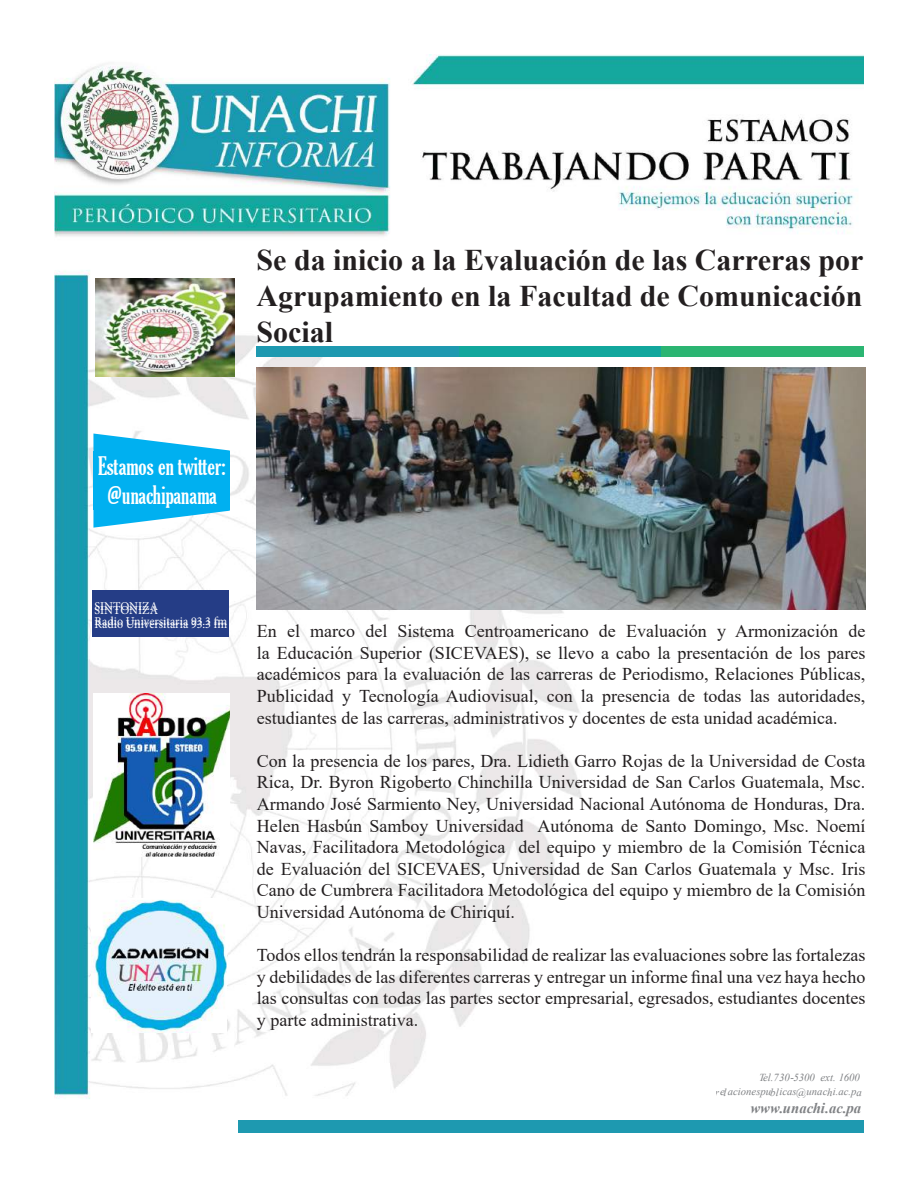
<style>
.page{position:relative;width:918px;height:1188px;background:#fff}
.page>*{position:absolute;margin:0;border:0;box-sizing:border-box;transform-origin:0 0}
.t1{font:700 30px/36px "Times New Roman";color:#231f20;text-align:justify}
.t2{font:extra-condensed 24.45px/29px "Gloucester";letter-spacing:.005em;color:#fff;text-align:center}
.t3{font:18px/21.6px "Times New Roman";color:#231f20;text-align:justify}
.t4{font:italic 700 14.7px "Times New Roman";color:#808285}
.t5{font:12px/14.4px "Minion Pro";color:#fff}
.t6{font:italic 10.8px "Times New Roman";color:#808285}
.t7{font:italic 10.65px "Times New Roman";color:#808285}
.s1{font-size:10.65px}
.s2{font-size:10.8px}
.s3{font-size:14.85px}
</style>
<div class="page">
<img style="left:54px;top:54px;width:810px;height:1045px">
<div style="left:239px;top:1121px;width:625px;height:12px;background:#1e99b0"></div>
<svg style="left:93px;top:434px;width:137px;height:94px"></svg>
<div style="left:93px;top:451px;width:137px;height:59px;background:#00b0f0"></div>
<div style="left:93px;top:590px;width:136px;height:47px;background:#253d86"></div>
<img style="left:94px;top:694px;width:136px;height:163px">
<img style="left:92px;top:898px;width:134px;height:135px">
<img style="left:96px;top:278px;width:138px;height:98px">
<div style="left:257px;top:347px;width:202px;height:10px;background:#1e99b0"></div>
<div style="left:459px;top:347px;width:203px;height:10px;background:#12a79d"></div>
<div style="left:662px;top:347px;width:202px;height:10px;background:#2bb572"></div>
<img style="left:257px;top:368px;width:608px;height:242px">
<h1 class="t1" style="left:257px;top:241px;width:608px">Se da inicio a la Evaluación de las Carreras por Agrupamiento en la Facultad de Comunicación Social</h1>
<h2 class="t2" style="left:98px;top:451px;width:129px">Estamos en twitter: @unachipanama</h2>
<p class="t5" style="left:95px;top:599px;width:134px">SINTONIZA<br>Radio Universitaria 93.3 fm</p>
<p class="t5" style="left:95px;top:603px;width:134px">SINTONIZA<br>Radio Universitaria 93.3 fm</p>
<p class="t3" style="left:257px;top:620px;width:610px">En el marco del Sistema Centroamericano de Evaluación y Armonización de la Educación Superior (SICEVAES), se llevo a cabo la presentación de los pares académicos para la evaluación de las carreras de Periodismo, Relaciones Públicas, Publicidad y Tecnología Audiovisual, con la presencia de todas las autoridades, estudiantes de las carreras, administrativos y docentes de esta unidad académica.</p>
<p class="t3" style="left:257px;top:749px;width:610px">Con la presencia de los pares, Dra. Lidieth Garro Rojas de la Universidad de Costa Rica, Dr. Byron Rigoberto Chinchilla Universidad de San Carlos Guatemala, Msc.<br>Armando José Sarmiento Ney, Universidad Nacional Autónoma de Honduras, Dra.<br>Helen Hasbún Samboy Universidad Autónoma de Santo Domingo, Msc. Noemí Navas, Facilitadora Metodológica del equipo y miembro de la Comisión Técnica de Evaluación del SICEVAES, Universidad de San Carlos Guatemala y Msc. Iris Cano de Cumbrera Facilitadora Metodológica del equipo y miembro de la Comisión Universidad Autónoma de Chiriquí.</p>
<p class="t3" style="left:257px;top:944px;width:610px">Todos ellos tendrán la responsabilidad de realizar las evaluaciones sobre las fortalezas y debilidades de las diferentes carreras y entregar un informe final una vez haya hecho las consultas con todas las partes sector empresarial, egresados, estudiantes docentes y parte administrativa.</p>
<p class="t6" style="left:759px;top:1070px;width:102px"><span class="s1">T</span>el.730<span class="s1">-</span>5300 ext. <span class="s1">1</span>600</p>
<p class="t7" style="left:715px;top:1084px;width:148px"><span class="s2">r</span>e<span class="s2">l</span> acionespu<span class="s2">bl</span>icas<span class="s2">@</span>unac<span class="s2">h</span>i.ac.p<span class="s2">a</span></p>
<p class="t4" style="left:750px;top:1098px;width:112px">www.unac<span class="s3">hi</span>.ac.<span class="s3">pa</span></p>
</div>
